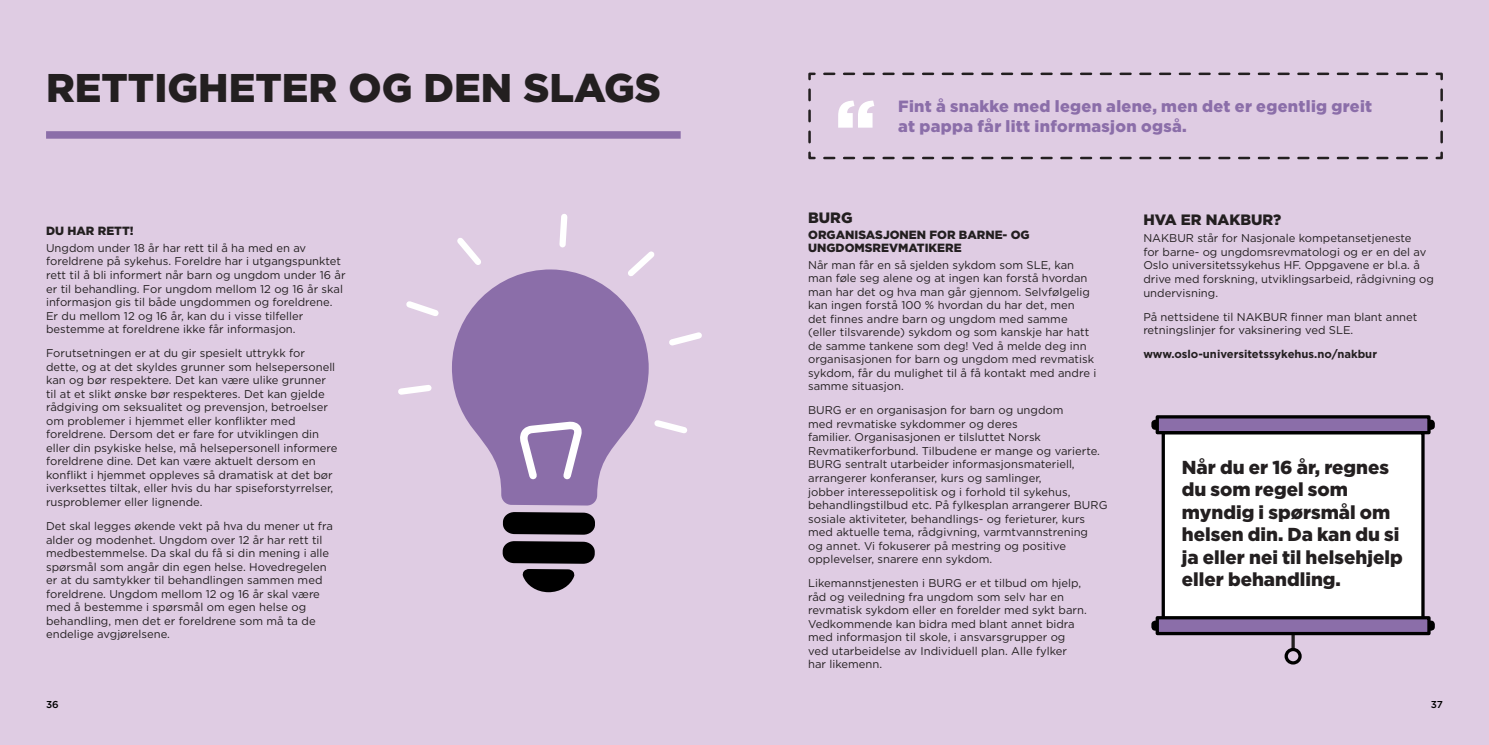
<style>
.page{position:relative;width:1489px;height:745px;background:#fff}
.page>*{position:absolute;margin:0;border:0;box-sizing:border-box;transform-origin:0 0}
.Headline_main{font:900 40px "Gotham";color:#231f20}
._4_0_0___Labeur_-_8{font:900 18.75px/22.5px "Gotham";color:#231f20}
._4_0_0___Labeur_-_8-2{font:900 16.25px "Gotham";letter-spacing:.02em;color:#8b6ea9}
.Body_paragraph{font:900 15px "Gotham";color:#231f20}
.Body_paragraph-2{font:900 11.88px/12.5px "Gotham";color:#231f20}
.Body_paragraph-3{font:11.25px/13.5px "Gotham";color:#231f20}
.Body_paragraph-4{font:700 11.25px "Gotham";color:#231f20}
.Paragraph_Style_1{font:500 10px "Gotham";color:#000}
</style>
<div class="page">
<div style="left:0;top:0;width:1488px;height:744px;background:#dfcce3"></div>
<div style="left:46px;top:131px;width:634px;height:8px;background:#8b6ea9"></div>
<svg style="left:808px;top:72px;width:635px;height:88px"></svg>
<div style="left:1161px;top:430px;width:263px;height:190px;background:#fff;border:3px solid #000"></div>
<hr style="left:1291px;top:632px;width:3px;height:17px;background:#231f20">
<div style="left:1284px;top:647px;width:17px;height:17px;border:3px solid #000;border-radius:50%"></div>
<div style="left:1151px;top:419px;width:14px;height:10px;background:#000;border-radius:4px"></div>
<div style="left:1420px;top:419px;width:14px;height:10px;background:#000;border-radius:4px"></div>
<div style="left:1155px;top:415px;width:275px;height:19px;background:#8b6ea9;border:3px solid #000"></div>
<div style="left:1151px;top:620px;width:14px;height:10px;background:#000;border-radius:4px"></div>
<div style="left:1420px;top:620px;width:14px;height:10px;background:#000;border-radius:4px"></div>
<div style="left:1155px;top:615px;width:275px;height:19px;background:#8b6ea9;border:3px solid #000"></div>
<svg style="left:559px;top:214px;width:9px;height:34px"></svg>
<svg style="left:631px;top:251px;width:24px;height:18px"></svg>
<svg style="left:457px;top:238px;width:24px;height:27px"></svg>
<svg style="left:398px;top:385px;width:34px;height:10px"></svg>
<svg style="left:406px;top:301px;width:33px;height:15px"></svg>
<svg style="left:669px;top:332px;width:33px;height:14px"></svg>
<svg style="left:654px;top:420px;width:33px;height:13px"></svg>
<svg style="left:503px;top:512px;width:92px;height:22px;background:#0d0c0e"></svg>
<svg style="left:502px;top:541px;width:92px;height:51px"></svg>
<svg style="left:452px;top:269px;width:197px;height:236px;fill:#8b6ea9"></svg>
<svg style="left:516px;top:417px;width:64px;height:67px;background:#a994bf"></svg>
<svg style="left:838px;top:100px;width:36px;height:28px"></svg>
<p class="Headline_main" style="left:46px;top:64px;width:616px">RETTIGHETER OG DEN SLAGS</p>
<p class="Body_paragraph-2" style="left:46px;top:224px;width:89px">DU HAR RETT!</p>
<p class="Body_paragraph-3" style="left:46px;top:241px;width:301px">Ungdom under 18 år har rett til å ha med en av foreldrene på sykehus. Foreldre har i utgangspunktet rett til å bli informert når barn og ungdom under 16 år er til behandling. For ungdom mellom 12 og 16 år skal informasjon gis til både ungdommen og foreldrene.<br>Er du mellom 12 og 16 år, kan du i visse tilfeller bestemme at foreldrene ikke får informasjon.</p>
<p class="Body_paragraph-3" style="left:46px;top:346px;width:293px">Forutsetningen er at du gir spesielt uttrykk for dette, og at det skyldes grunner som helsepersonell kan og bør respektere. Det kan være ulike grunner til at et slikt ønske bør respekteres. Det kan gjelde rådgiving om seksualitet og prevensjon, betroelser om problemer i hjemmet eller konflikter med foreldrene. Dersom det er fare for utviklingen din eller din psykiske helse, må helsepersonell informere foreldrene dine. Det kan være aktuelt dersom en konflikt i hjemmet oppleves så dramatisk at det bør iverksettes tiltak, eller hvis du har spiseforstyrrelser, rusproblemer eller lignende.</p>
<p class="Body_paragraph-3" style="left:46px;top:518px;width:288px">Det skal legges økende vekt på hva du mener ut fra alder og modenhet. Ungdom over 12 år har rett til medbestemmelse. Da skal du få si din mening i alle spørsmål som angår din egen helse. Hovedregelen er at du samtykker til behandlingen sammen med foreldrene. Ungdom mellom 12 og 16 år skal være med å bestemme i spørsmål om egen helse og behandling, men det er foreldrene som må ta de endelige avgjørelsene.</p>
<p class="_4_0_0___Labeur_-_8-2" style="left:898px;top:97px;width:475px">Fint å snakke med legen alene, men det er egentlig greit</p>
<p class="_4_0_0___Labeur_-_8-2" style="left:898px;top:117px;width:290px">at pappa får litt informasjon også.</p>
<p class="Body_paragraph" style="left:808px;top:209px;width:46px">BURG</p>
<p class="Body_paragraph-2" style="left:808px;top:228px;width:223px">ORGANISASJONEN FOR BARNE- OG<br>UNGDOMSREVMATIKERE</p>
<p class="Body_paragraph-3" style="left:808px;top:257px;width:290px">Når man får en så sjelden sykdom som SLE, kan man føle seg alene og at ingen kan forstå hvordan man har det og hva man går gjennom. Selvfølgelig kan ingen forstå 100 % hvordan du har det, men<br>det finnes andre barn og ungdom med samme (eller tilsvarende) sykdom og som kanskje har hatt de samme tankene som deg! Ved å melde deg inn organisasjonen for barn og ungdom med revmatisk sykdom, får du mulighet til å få kontakt med andre i samme situasjon.</p>
<p class="Body_paragraph-3" style="left:808px;top:403px;width:301px">BURG er en organisasjon for barn og ungdom<br>med revmatiske sykdommer og deres<br>familier. Organisasjonen er tilsluttet Norsk Revmatikerforbund. Tilbudene er mange og varierte.<br>BURG sentralt utarbeider informasjonsmateriell, arrangerer konferanser, kurs og samlinger,<br>jobber interessepolitisk og i forhold til sykehus, behandlingstilbud etc. På fylkesplan arrangerer BURG sosiale aktiviteter, behandlings- og ferieturer, kurs med aktuelle tema, rådgivning, varmtvannstrening<br>og annet. Vi fokuserer på mestring og positive opplevelser, snarere enn sykdom.</p>
<p class="Body_paragraph-3" style="left:808px;top:576px;width:280px">Likemannstjenesten i BURG er et tilbud om hjelp, råd og veiledning fra ungdom som selv har en revmatisk sykdom eller en forelder med sykt barn.<br>Vedkommende kan bidra med blant annet bidra med informasjon til skole, i ansvarsgrupper og ved utarbeidelse av Individuell plan. Alle fylker har likemenn.</p>
<p class="Body_paragraph" style="left:1143px;top:211px;width:139px">HVA ER NAKBUR?</p>
<p class="Body_paragraph-3" style="left:1143px;top:231px;width:292px">NAKBUR står for Nasjonale kompetansetjeneste<br>for barne- og ungdomsrevmatologi og er en del av Oslo universitetssykehus HF. Oppgavene er bl.a. å drive med forskning, utviklingsarbeid, rådgivning og undervisning.</p>
<p class="Body_paragraph-3" style="left:1143px;top:309px;width:275px">På nettsidene til NAKBUR finner man blant annet retningslinjer for vaksinering ved SLE.</p>
<p class="Body_paragraph-4" style="left:1143px;top:346px;width:235px">www.oslo-universitetssykehus.no/nakbur</p>
<p class="_4_0_0___Labeur_-_8" style="left:1181px;top:455px;width:222px">Når du er 16 år, regnes du som regel som myndig i spørsmål om helsen din. Da kan du si ja eller nei til helsehjelp eller behandling.</p>
<p class="Paragraph_Style_1" style="left:46px;top:697px;width:14px">36</p>
<p class="Paragraph_Style_1" style="left:1430px;top:697px;width:14px">37</p>
</div>
